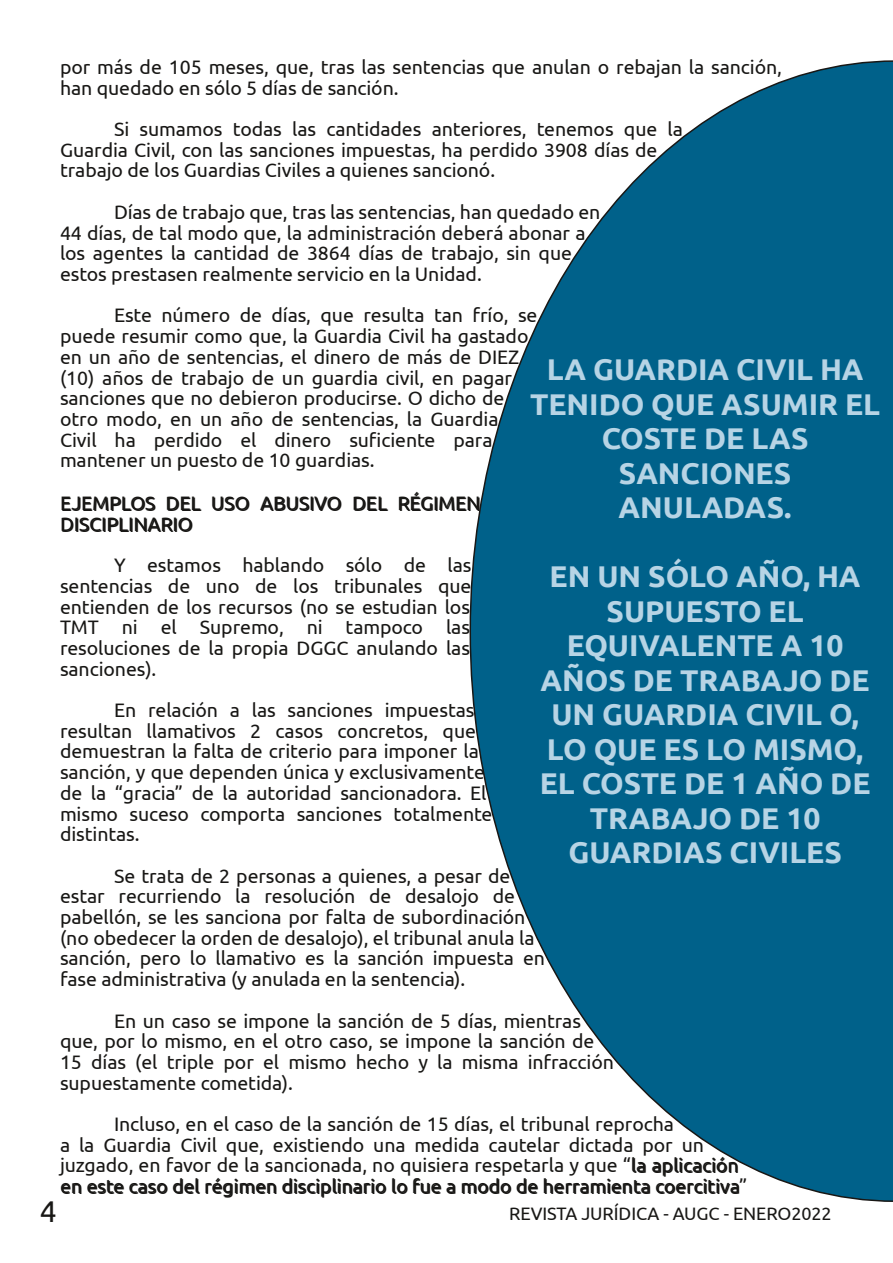
<style>
.page{position:relative;width:893px;height:1263px;background:#fff}
.page>*{position:absolute;margin:0;border:0;box-sizing:border-box;transform-origin:0 0}
.t1{font:700 30px/34.5px "Ubuntu";color:#b7d4e5;text-align:center}
.t2{font:30px "Ubuntu";color:#181715}
.t3{font:19.5px/20.7px "Ubuntu";letter-spacing:-.005em;color:#181715}
.t4{font:18px "Ubuntu";letter-spacing:-.005em;color:#181715}
</style>
<div class="page">
<svg style="left:469px;top:60px;width:424px;height:1142px"></svg>
<p class="t3" style="left:60px;top:56px;width:724px">por más de 105 meses, que, tras las sentencias que anulan o rebajan la sanción, han quedado en sólo 5 días de sanción.</p>
<p class="t3" style="left:60px;top:118px;width:625px;text-indent:54px">Si sumamos todas las cantidades anteriores, tenemos que la<br>Guardia Civil, con las sanciones impuestas, ha perdido 3908 días de trabajo de los Guardias Civiles a quienes sancionó.</p>
<p class="t3" style="left:60px;top:201px;width:542px;text-indent:54px">Días de trabajo que, tras las sentencias, han quedado en 44 días, de tal modo que, la administración deberá abonar a los agentes la cantidad de 3864 días de trabajo, sin que estos prestasen realmente servicio en la Unidad.</p>
<p class="t3" style="left:60px;top:305px;width:479px;text-indent:54px">Este número de días, que resulta tan frío, se puede resumir como que, la Guardia Civil ha gastado en un año de sentencias, el dinero de más de DIEZ (10) años de trabajo de un guardia civil, en pagar sanciones que no debieron producirse. O dicho de otro modo, en un año de sentencias, la Guardia Civil ha perdido el dinero suficiente para mantener un puesto de 10 guardias.</p>
<p class="t3" style="left:61px;top:493px;width:422px">EJEMPLOS DEL USO ABUSIVO DEL RÉGIMEN<br>DISCIPLINARIO</p>
<p class="t3" style="left:60px;top:554px;width:413px;text-align:justify;text-indent:54px">Y estamos hablando sólo de las sentencias de uno de los tribunales que entienden de los recursos (no se estudian los TMT ni el Supremo, ni tampoco las resoluciones de la propia DGGC anulando las sanciones).</p>
<p class="t3" style="left:60px;top:699px;width:434px;text-indent:54px">En relación a las sanciones impuestas resultan llamativos 2 casos concretos, que demuestran la falta de criterio para imponer la sanción, y que dependen única y exclusivamente de la “gracia” de la autoridad sancionadora. El mismo suceso comporta sanciones totalmente distintas.</p>
<p class="t3" style="left:60px;top:865px;width:486px;text-indent:54px">Se trata de 2 personas a quienes, a pesar de estar recurriendo la resolución de desalojo de pabellón, se les sanciona por falta de subordinación (no obedecer la orden de desalojo), el tribunal anula la sanción, pero lo llamativo es la sanción impuesta en fase administrativa (y anulada en la sentencia).</p>
<p class="t3" style="left:60px;top:1010px;width:555px;text-indent:54px">En un caso se impone la sanción de 5 días, mientras que, por lo mismo, en el otro caso, se impone la sanción de 15 días (el triple por el mismo hecho y la misma infracción supuestamente cometida).</p>
<p class="t3" style="left:60px;top:1113px;width:689px;text-indent:54px">Incluso, en el caso de la sanción de 15 días, el tribunal reprocha<br>a la Guardia Civil que, existiendo una medida cautelar dictada por un juzgado, en favor de la sancionada, no quisiera respetarla y que “la aplicación en este caso del régimen disciplinario lo fue a modo de herramienta coercitiva”</p>
<h1 class="t1" style="left:530px;top:352px;width:352px">LA GUARDIA CIVIL HA<br>TENIDO QUE ASUMIR EL<br>COSTE DE LAS<br>SANCIONES<br>ANULADAS.</h1>
<h1 class="t1" style="left:540px;top:559px;width:332px">EN UN SÓLO AÑO, HA<br>SUPUESTO EL<br>EQUIVALENTE A 10<br>AÑOS DE TRABAJO DE<br>UN GUARDIA CIVIL O,<br>LO QUE ES LO MISMO,<br>EL COSTE DE 1 AÑO DE<br>TRABAJO DE 10<br>GUARDIAS CIVILES</h1>
<h1 class="t2" style="left:40px;top:1194px;width:18px">4</h1>
<p class="t4" style="left:509px;top:1203px;width:324px">REVISTA JURÍDICA - AUGC - ENERO2022</p>
</div>
